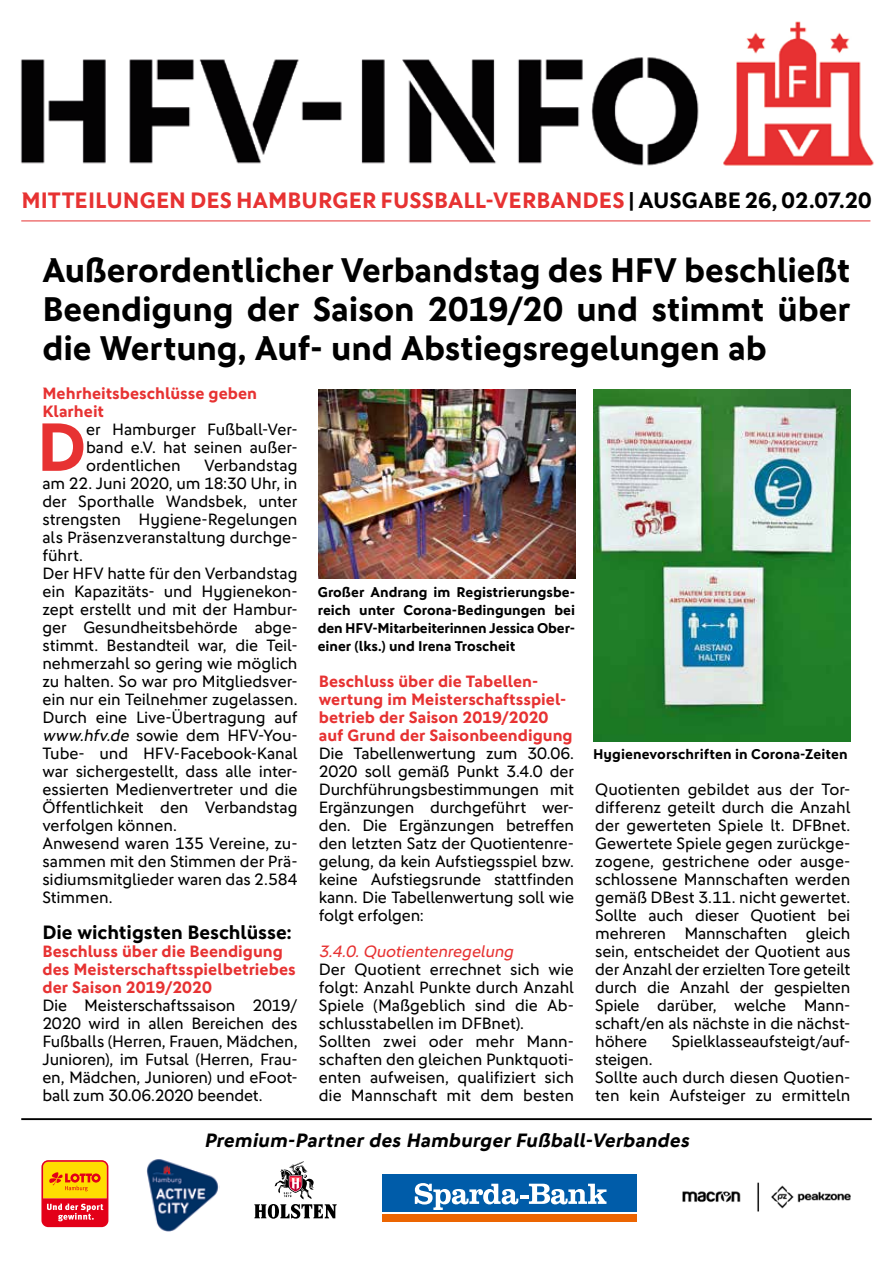
<style>
.page{position:relative;width:893px;height:1263px;background:#fff}
.page>*{position:absolute;margin:0;border:0;box-sizing:border-box;transform-origin:0 0}
.t1{font:700 68.7px "DFB Sans";color:#e73232}
.t2{font:700 34.5px/39px "DFB Sans";letter-spacing:-.005em;color:#000;text-align:justify}
.t3{font:700 22.5px "DFB Sans";letter-spacing:.005em;color:#e73232}
.t4{font:700 22.5px "DFB Sans";letter-spacing:-.005em;color:#000}
.t5{font:italic 700 19.5px "DFB Sans";color:#000}
.t6{font:700 19.5px "DFB Sans";letter-spacing:-.005em;color:#000}
.t7{font:16.5px/18px "DFB Sans";letter-spacing:-.005em;color:#000;text-align:justify}
.t8{font:700 16.5px/18px "DFB Sans";color:#e73232}
.t9{font:italic 16.5px "DFB Sans";color:#e73232}
.t10{font:700 14.25px/18px "DFB Sans";color:#000;text-align:justify}
.s1{color:#000}
.s2{font-style:italic}
</style>
<div class="page">
<hr style="left:21px;top:1118px;width:851px;height:2px;background:#000">
<svg style="left:41px;top:1160px;width:67px;height:67px;background:#f17621"></svg>
<svg style="left:386px;top:1214px;width:248px;height:1px"></svg>
<div style="left:382px;top:1174px;width:255px;height:38px;background:#005ca9"></div>
<div style="left:382px;top:1215px;width:255px;height:7px;background:#ec6502"></div>
<svg style="left:415px;top:1183px;width:191px;height:27px"></svg>
<svg style="left:254px;top:1161px;width:83px;height:58px"></svg>
<img style="left:146px;top:1159px;width:73px;height:73px">
<img style="left:682px;top:1182px;width:169px;height:30px">
<img style="left:20px;top:21px;width:854px;height:145px">
<hr style="left:21px;top:221px;width:849px;height:1px;background:#e73232">
<img style="left:318px;top:390px;width:258px;height:189px">
<img style="left:593px;top:390px;width:257px;height:351px">
<h3 class="t3" style="left:21px;top:186px;width:403px">Mitteilungen des HaMburger Fussba</h3>
<h3 class="t3" style="left:463px;top:186px;width:222px">ll-Verbandes <span class="s1">| Ausgab</span></h3>
<h3 class="t4" style="left:728px;top:186px;width:145px">e 26, 02.07.20</h3>
<h2 class="t2" style="left:42px;top:250px;width:809px">Außerordentlicher Verbandstag des HFV beschließt Beendigung der Saison 2019/20 und stimmt über die Wertung, Auf- und Abstiegsregelungen ab</h2>
<p class="t8" style="left:42px;top:384px;width:216px">Mehrheitsbeschlüsse geben<br>Klarheit</p>
<h1 class="t1" style="left:37px;top:406px;width:51px">D</h1>
<p class="t7" style="left:86px;top:420px;width:213px">er Hamburger Fußball-Ver&shy;band e.V. hat seinen außer&shy;ordentlichen</p>
<p class="t7" style="left:42px;top:456px;width:257px;text-align:left;text-indent:162px">Verbandstag am 22. Juni 2020, um 18:30 Uhr, in der Sporthalle Wandsbek, unter strengsten Hygiene-Regelungen als Präsenzveranstaltung durchge&shy;führt.<br>Der HFV hatte für den Verbandstag ein Kapazitäts- und Hygienekon&shy;zept erstellt und mit der Hambur&shy;ger Gesundheitsbehörde abge&shy;stimmt. Bestandteil war, die Teil&shy;nehmerzahl so gering wie möglich zu halten. So war pro Mitgliedsver&shy;ein nur ein Teilnehmer zugelassen.<br>Durch eine Live-Übertragung auf <span class="s2">www.hfv.de</span> sowie dem HFV-You-<br>Tube- und HFV-Facebook-Kanal war sichergestellt, dass alle inter&shy;essierten Medienvertreter und die<br>Öffentlichkeit den Verbandstag verfolgen können.<br>Anwesend waren 135 Vereine, zu&shy;sammen mit den Stimmen der Prä&shy;sidiumsmitglieder waren das 2.584<br>Stimmen.</p>
<p class="t6" style="left:42px;top:920px;width:251px">Die wichtigsten Beschlüsse:</p>
<p class="t8" style="left:42px;top:942px;width:255px">Beschluss über die Beendigung des Meisterschaftsspielbetriebes der Saison 2019/2020</p>
<p class="t7" style="left:42px;top:996px;width:257px">Die Meisterschaftssaison 2019/ 2020 wird in allen Bereichen des Fußballs (Herren, Frauen, Mädchen, Junioren), im Futsal (Herren, Frau&shy;en, Mädchen, Junioren) und eFoot&shy;ball zum 30.06.2020 beendet.</p>
<p class="t10" style="left:318px;top:583px;width:259px">Großer Andrang im Registrierungsbe&shy;reich unter Corona-Bedingungen bei den HFV-Mitarbeiterinnen Jessica Ober&shy;einer (lks.) und I rena Troscheit</p>
<p class="t8" style="left:319px;top:672px;width:255px">Beschluss über die Tabellen&shy;wertung im Meisterschaftsspiel&shy;betrieb der Saison 2019/2020 auf Grund der Saisonbeendigung</p>
<p class="t7" style="left:319px;top:744px;width:257px">Die Tabellenwertung zum 30.06.<br>2020 soll gemäß Punkt 3.4.0 der Durchführungsbestimmungen mit Ergänzungen durchgeführt wer&shy;den. Die Ergänzungen betreffen den letzten Satz der Quotientenre&shy;gelung, da kein Aufstiegsspiel bzw. keine Aufstiegsrunde stattfinden kann. Die Tabellenwertung soll wie folgt erfolgen:</p>
<p class="t9" style="left:319px;top:942px;width:199px">3.4.0.Quotientenregelung</p>
<p class="t7" style="left:319px;top:960px;width:257px;text-align:left">Der Quotient errechnet sich wie folgt: Anzahl Punkte durch Anzahl<br>Spiele (Maßgeblich sind die Ab&shy;schlusstabellen im DFBnet).<br>Sollten zwei oder mehr Mann&shy;schaften den gleichen Punktquoti&shy;enten aufweisen, qualifiziert sich die Mannschaft mit dem besten</p>
<p class="t10" style="left:593px;top:745px;width:256px">Hygienevorschriften in Corona-Zeiten</p>
<p class="t7" style="left:595px;top:780px;width:257px">Quotienten gebildet aus der Tor&shy;differenz geteilt durch die Anzahl der gewerteten Spiele lt. DFBnet.<br>Gewertete Spiele gegen zurückge&shy;zogene, gestrichene oder ausge&shy;schlossene Mannschaften werden gemäß DBest 3.11. nicht gewertet.<br>Sollte auch dieser Quotient bei mehreren Mannschaften gleich sein, entscheidet der Quotient aus der Anzahl der erzielten Tore geteilt durch die Anzahl der gespielten Spiele darüber, welche Mann&shy;schaft/en als nächste in die nächst&shy;höhere</p>
<p class="t7" style="left:672px;top:1032px;width:180px">Spielklasseaufsteigt/auf-</p>
<p class="t7" style="left:595px;top:1050px;width:257px;text-align:left">steigen.<br>Sollte auch durch diesen Quotien&shy;ten kein Aufsteiger zu ermitteln</p>
<p class="t5" style="left:204px;top:1128px;width:490px">Premium-Partner des Hamburger Fußball-Verbandes</p>
</div>
